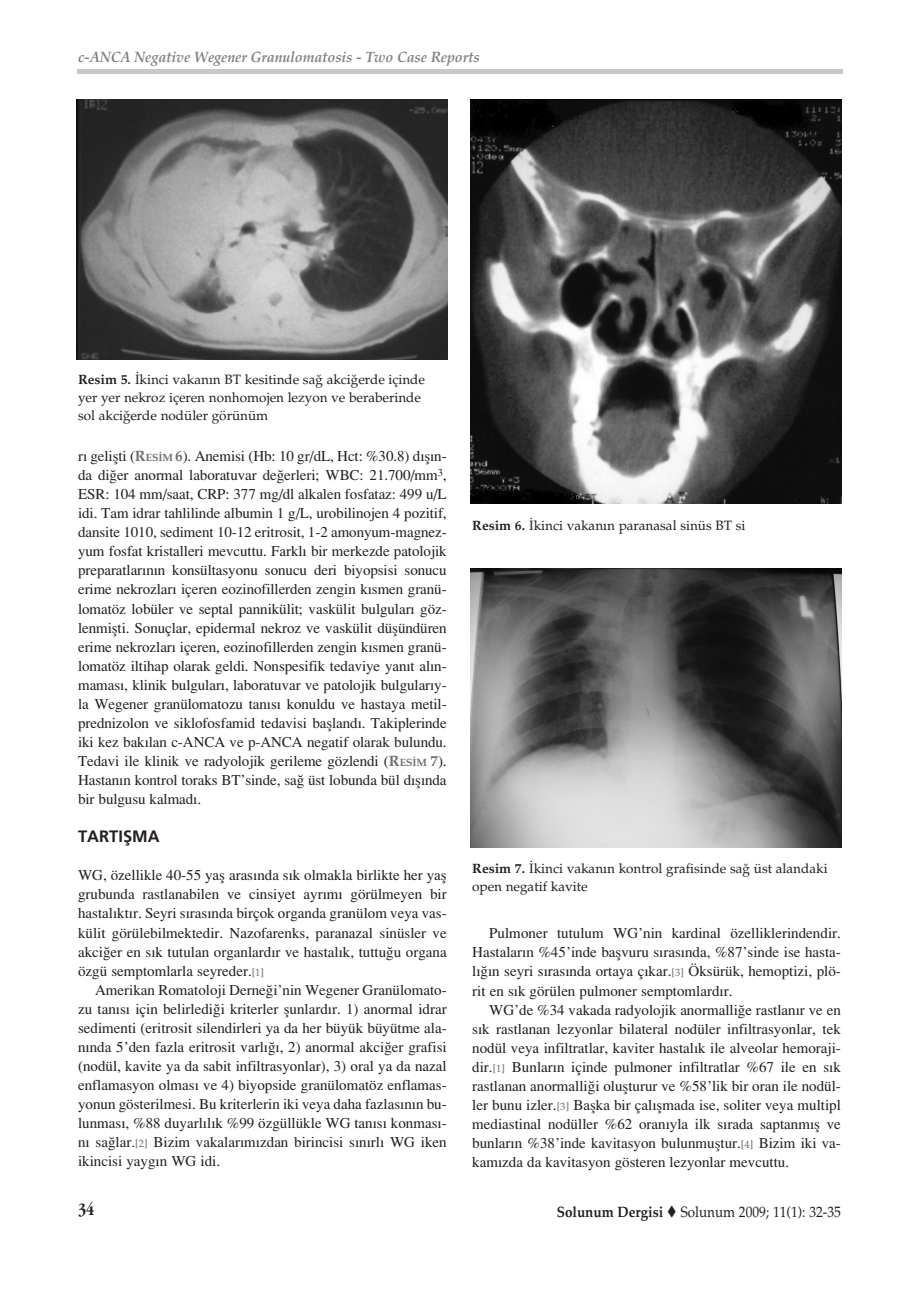
<style>
.page{position:relative;width:919px;height:1289px;background:#fff}
.page>*{position:absolute;margin:0;border:0;box-sizing:border-box;transform-origin:0 0}
.t1{font:18px "Garamond T Bold";color:#231f20;scale:.8 1}
.t2{font:16.5px "Frutiger T Bold";color:#231f20}
.t3{font:15px/19px "Times Turk";color:#231f20;text-align:justify}
.t4{font:15px "Palatino Turk BI";letter-spacing:-.01em;color:#808285;scale:.95 1}
.t5{font:15px "Palatino Turk";color:#231f20;scale:.9 1}
.t6{font:13.5px/18px "Palatino Turk";color:#231f20}
.s1{font-family:"Palatino Turk B"}
.s2{font-family:"Palatino Turk B";color:#6c6d70}
.s3{font-family:"Palatino Turk B";font-size:10.5px;color:#6c6d70}
.s4{font-family:"Palatino Turk";font-size:10.5px;color:#6c6d70}
</style>
<div class="page">
<div style="left:77px;top:69px;width:765px;height:5px;background:#c7c8ca"></div>
<img style="left:77px;top:99px;width:370px;height:260px">
<img style="left:470px;top:99px;width:371px;height:404px">
<img style="left:470px;top:568px;width:371px;height:279px">
<p class="t4" style="left:78px;top:51px;width:424px">c-ANCA Negative Wegener Granulomatosis - Two Case Reports</p>
<p class="t6" style="left:78px;top:372px;width:348px"><span class="s1">Resim 5.</span> ‹kinci vakan›n BT kesitinde sa¤ akci¤erde içinde yer yer nekroz içeren nonhomojen lezyon ve beraberinde sol akci¤erde nodüler görünüm</p>
<p class="t3" style="left:78px;top:448px;width:370px">r› geliflti (<span class="s2">R</span><span class="s3">ES‹M</span> <span class="s2">6</span>). Anemisi (Hb: 10 gr/dL, Hct: %30.8) d›fl›n&shy;da di¤er anormal laboratuvar de¤erleri; WBC: 21.700/mm<sup>3</sup>, ESR: 104 mm/saat, CRP: 377 mg/dl alkalen fosfataz: 499 u/L idi. Tam idrar tahlilinde albumin 1 g/L, urobilinojen 4 pozitif, dansite 1010, sediment 10-12 eritrosit, 1-2 amonyum-magnez&shy;yum fosfat kristalleri mevcuttu. Farkl› bir merkezde patolojik preparatlar›n›n konsültasyonu sonucu deri biyopsisi sonucu erime nekrozlar› içeren eozinofillerden zengin k›smen granü&shy;lomatöz lobüler ve septal pannikülit; vaskülit bulgular› göz&shy;lenmiflti. Sonuçlar, epidermal nekroz ve vaskülit düflündüren erime nekrozlar› içeren, eozinofillerden zengin k›smen granü&shy;lomatöz iltihap olarak geldi. Nonspesifik tedaviye yan›t al›n&shy;mamas›, klinik bulgular›, laboratuvar ve patolojik bulgular›y&shy;la Wegener granülomatozu tan›s› konuldu ve hastaya metil&shy;prednizolon ve siklofosfamid tedavisi baflland›. Takiplerinde iki kez bak›lan c-ANCA ve p-ANCA negatif olarak bulundu.<br>Tedavi ile klinik ve radyolojik gerileme gözlendi (<span class="s2">R</span><span class="s3">ES‹M</span> <span class="s2">7</span>).<br>Hastan›n kontrol toraks BT’sinde, sa¤ üst lobunda bül d›fl›nda bir bulgusu kalmad›.</p>
<p class="t2" style="left:78px;top:829px;width:83px">TARTIfiMA</p>
<p class="t3" style="left:78px;top:867px;width:370px">WG, özellikle 40-55 yafl aras›nda s›k olmakla birlikte her yafl grubunda rastlanabilen ve cinsiyet ayr›m› görülmeyen bir hastal›kt›r. Seyri s›ras›nda birçok organda granülom veya vas&shy;külit görülebilmektedir. Nazofarenks, paranazal sinüsler ve akci¤er en s›k tutulan organlard›r ve hastal›k, tuttu¤u organa özgü semptomlarla seyreder.<span class="s4">[1]</span></p>
<p class="t3" style="left:78px;top:981px;width:370px;text-indent:17px">Amerikan Romatoloji Derne¤i’nin Wegener Granülomato&shy;zu tan›s› için belirledi¤i kriterler flunlard›r. 1) anormal idrar sedimenti (eritrosit silendirleri ya da her büyük büyütme ala&shy;n›nda 5’den fazla eritrosit varl›¤›, 2) anormal akci¤er grafisi (nodül, kavite ya da sabit infiltrasyonlar), 3) oral ya da nazal enflamasyon olmas› ve 4) biyopside granülomatöz enflamas&shy;yonun gösterilmesi. Bu kriterlerin iki veya daha fazlas›n›n bu&shy;lunmas›, %88 duyarl›l›k %99 özgüllükle WG tan›s› konmas›- n› sa¤lar.<span class="s4">[2]</span> Bizim vakalar›m›zdan birincisi s›n›rl› WG iken ikincisi yayg›n WG idi.</p>
<p class="t6" style="left:472px;top:518px;width:274px"><span class="s1">Resim 6.</span> ‹kinci vakan›n paranasal sinüs BT si</p>
<p class="t6" style="left:472px;top:861px;width:357px"><span class="s1">Resim 7.</span> ‹kinci vakan›n kontrol grafisinde sa¤ üst alandaki open negatif kavite</p>
<p class="t3" style="left:472px;top:925px;width:370px;text-indent:17px">Pulmoner tutulum WG’nin kardinal özelliklerindendir.<br>Hastalar›n %45’inde baflvuru s›ras›nda, %87’sinde ise hasta&shy;l›¤›n seyri s›ras›nda ortaya ç›kar.<span class="s4">[3]</span> Öksürük, hemoptizi, plö&shy;rit en s›k görülen pulmoner semptomlard›r.</p>
<p class="t3" style="left:472px;top:1001px;width:370px;text-indent:17px">WG’de %34 vakada radyolojik anormalli¤e rastlan›r ve en s›k rastlanan lezyonlar bilateral nodüler infiltrasyonlar, tek nodül veya infiltratlar, kaviter hastal›k ile alveolar hemoraji&shy;dir.<span class="s4">[1]</span> Bunlar›n içinde pulmoner infiltratlar %67 ile en s›k rastlanan anormalli¤i oluflturur ve %58’lik bir oran ile nodül&shy;ler bunu izler.<span class="s4">[3]</span> Baflka bir çal›flmada ise, soliter veya multipl mediastinal nodüller %62 oran›yla ilk s›rada saptanm›fl ve bunlar›n %38’inde kavitasyon bulunmufltur.<span class="s4">[4]</span> Bizim iki va&shy;kam›zda da kavitasyon gösteren lezyonlar mevcuttu.</p>
<p class="t1" style="left:78px;top:1202px;width:22px">34</p>
<p class="t5" style="left:556px;top:1206px;width:317px"><span class="s1">Solunum Dergisi</span> Solunum 2009; 11(1): 32-35</p>
</div>
